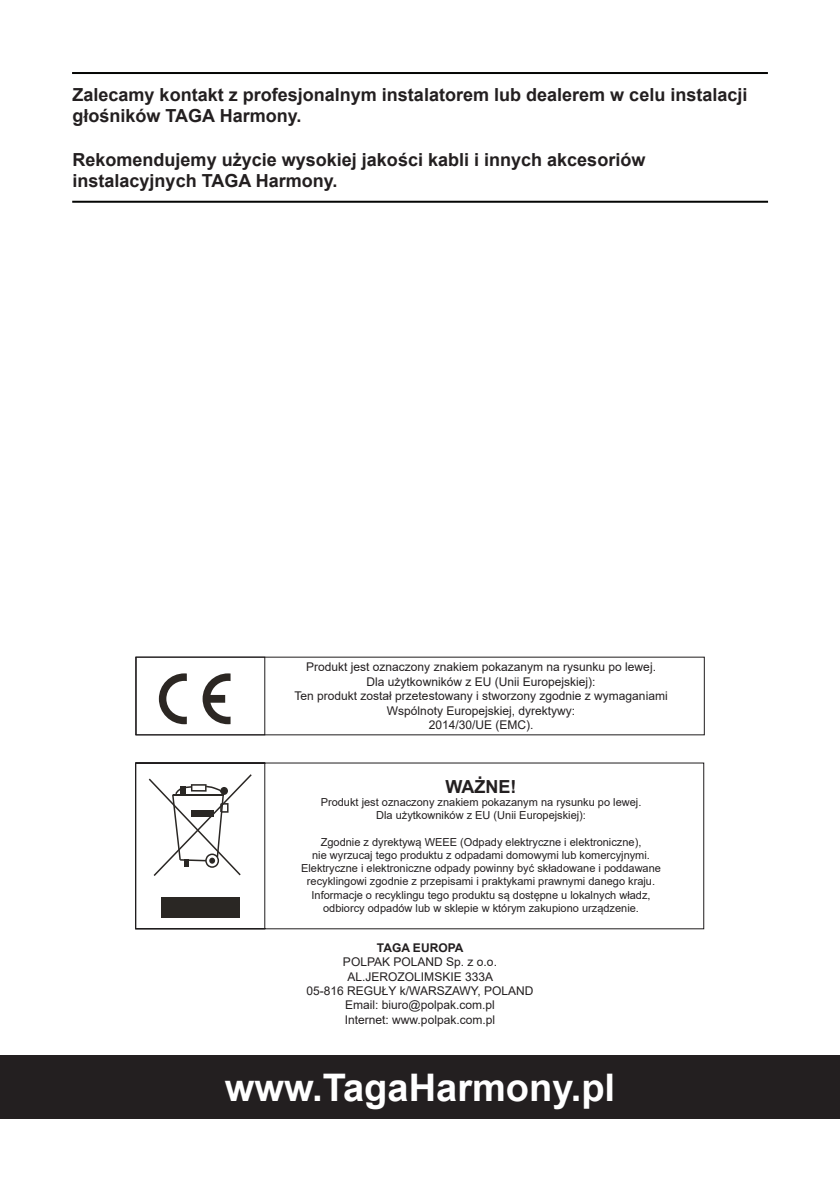
<style>
.page{position:relative;width:840px;height:1191px;background:#fff}
.page>*{position:absolute;margin:0;border:0;box-sizing:border-box;transform-origin:0 0}
.Tytul_glowny{font:700 38px "Arial";color:#fff}
.Tytul_glowny-2{font:700 18px/21.6px "Arial";color:#231f20}
.Tytul_glowny-3{font:12px/14.4px "Arial";color:#231f20;text-align:center}
.Tytul_glowny-4{font:700 12px "Arial";color:#231f20}
.Tytul_glowny-5{font:11px "Arial";color:#231f20}
</style>
<div class="page">
<div style="left:0;top:1055px;width:839px;height:64px;background:#231f20"></div>
<hr style="left:72px;top:201px;width:695px;height:2px;background:#040503">
<svg style="left:159px;top:673px;width:28px;height:51px"></svg>
<svg style="left:202px;top:673px;width:28px;height:51px"></svg>
<div style="left:135px;top:657px;width:130px;height:78px;border:1px solid #201d1e"></div>
<svg style="left:135px;top:762px;width:568px;height:167px"></svg>
<hr style="left:72px;top:72px;width:695px;height:2px;background:#040503">
<p class="Tytul_glowny-2" style="left:72px;top:84px;width:676px">Zalecamy kontakt z profesjonalnym instalatorem lub dealerem w celu instalacji</p>
<p class="Tytul_glowny-2" style="left:72px;top:105px;width:230px">głośników TAGA Harmony.</p>
<p class="Tytul_glowny-2" style="left:72px;top:149px;width:574px">Rekomendujemy użycie wysokiej jakości kabli i innych akcesoriów instalacyjnych TAGA Harmony.</p>
<p class="Tytul_glowny-3" style="left:306px;top:660px;width:351px">Produkt jest oznaczony znakiem pokazanym na rysunku po lewej.</p>
<p class="Tytul_glowny-3" style="left:366px;top:674px;width:230px">Dla użytkowników z EU (Unii Europejskiej):</p>
<p class="Tytul_glowny-3" style="left:294px;top:689px;width:374px">Ten produkt został przetestowany i stworzony zgodnie z wymaganiami<br>Wspólnoty Europejskiej, dyrektywy:</p>
<p class="Tytul_glowny-3" style="left:428px;top:717px;width:106px">2014/30/UE (EMC).</p>
<p class="Tytul_glowny-2" style="left:445px;top:776px;width:72px">WAŻNE!</p>
<p class="Tytul_glowny-5" style="left:320px;top:795px;width:322px">Produkt jest oznaczony znakiem pokazanym na rysunku po lewej.</p>
<p class="Tytul_glowny-5" style="left:376px;top:808px;width:211px">Dla użytkowników z EU (Unii Europejskiej):</p>
<p class="Tytul_glowny-5" style="left:320px;top:834px;width:322px">Zgodnie z dyrektywą WEEE (Odpady elektryczne i elektroniczne),</p>
<p class="Tytul_glowny-5" style="left:312px;top:847px;width:339px">nie wyrzucaj tego produktu z odpadami domowymi lub komercyjnymi.</p>
<p class="Tytul_glowny-5" style="left:301px;top:861px;width:361px">Elektryczne i elektroniczne odpady powinny być składowane i poddawane</p>
<p class="Tytul_glowny-5" style="left:307px;top:874px;width:349px">recyklingowi zgodnie z przepisami i praktykami prawnymi danego kraju.</p>
<p class="Tytul_glowny-5" style="left:311px;top:887px;width:340px">Informacje o recyklingu tego produktu są dostępne u lokalnych władz,</p>
<p class="Tytul_glowny-5" style="left:323px;top:900px;width:317px">odbiorcy odpadów lub w sklepie w którym zakupiono urządzenie.</p>
<p class="Tytul_glowny-4" style="left:377px;top:939px;width:88px">TAGA EUROPA</p>
<p class="Tytul_glowny-3" style="left:343px;top:954px;width:155px">POLPAK POLAND Sp. z o.o.</p>
<p class="Tytul_glowny-3" style="left:347px;top:969px;width:147px">AL.JEROZOLIMSKIE 333A</p>
<p class="Tytul_glowny-3" style="left:306px;top:983px;width:228px">05-816 REGUŁY k/WARSZAWY, POLAND</p>
<p class="Tytul_glowny-3" style="left:345px;top:998px;width:151px">Email: biuro@polpak.com.pl</p>
<p class="Tytul_glowny-3" style="left:344px;top:1012px;width:152px">Internet: www.polpak.com.pl</p>
<p class="Tytul_glowny" style="left:225px;top:1060px;width:391px">www.TagaHarmony.pl</p>
</div>
